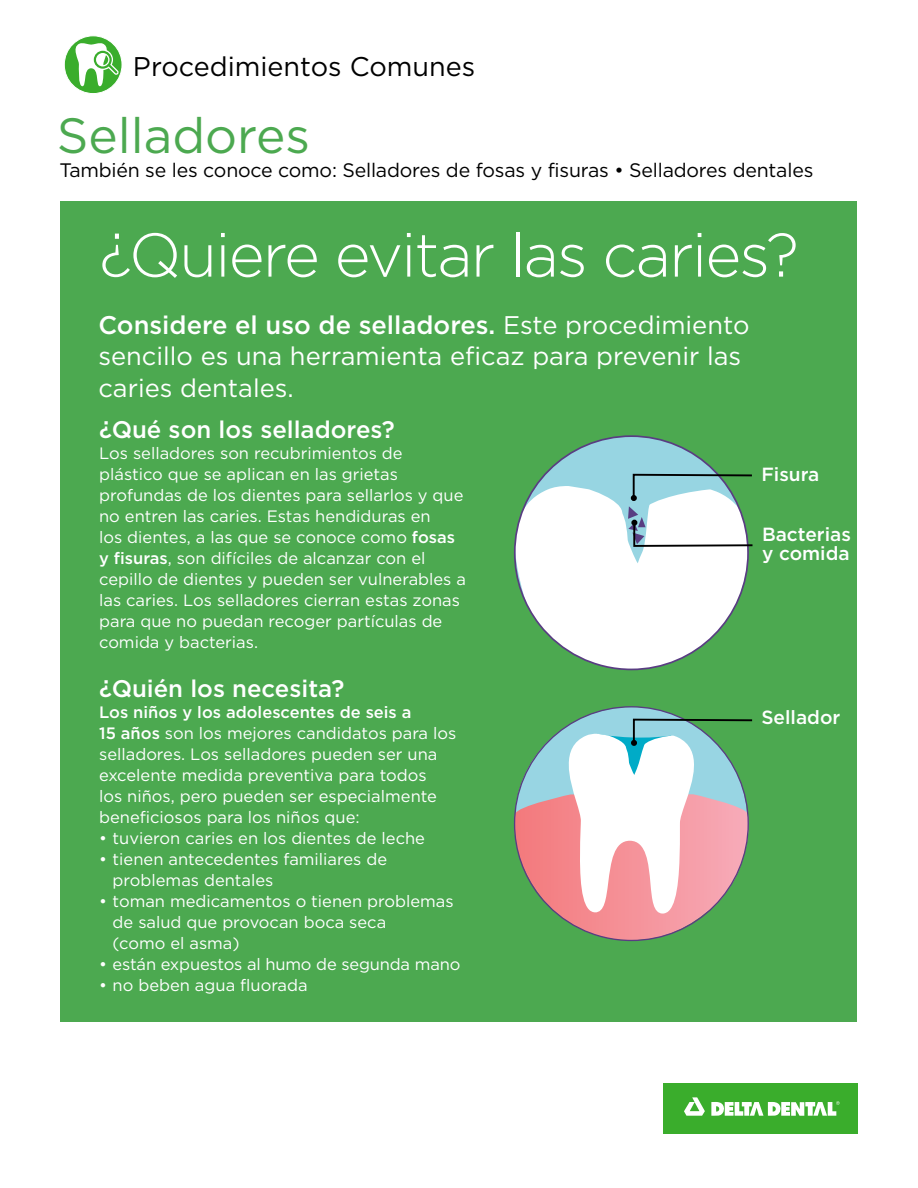
<style>
.page{position:relative;width:918px;height:1188px;background:#fff}
.page>*{position:absolute;margin:0;border:0;box-sizing:border-box;transform-origin:0 0}
.t1{font:300 61.5px "Gotham";letter-spacing:-.03em;color:#fff}
.t2{font:49.5px "Gotham";color:#4ca950}
.t3{font:27px "Gotham";color:#000}
.t4{font:25.5px/31.5px "Gotham";color:#fff}
.t5{font:500 24px "Gotham";color:#fff}
.t6{font:19.5px "Gotham";letter-spacing:-.01em;color:#000}
.t7{font:500 19.05px "Gotham";color:#fff}
.t8{font:16.5px/21px "Gotham";color:#fff}
.s1{font-weight:500}
</style>
<div class="page">
<div style="left:61px;top:202px;width:796px;height:820px;background:#4ca950"></div>
<svg style="left:64px;top:36px;width:58px;height:58px"></svg>
<div style="left:64px;top:35px;width:58px;height:59px;border:1px solid #fff;border-radius:50%"></div>
<svg style="left:71px;top:42px;width:48px;height:44px"></svg>
<svg style="left:513px;top:435px;width:205px;height:236px"></svg>
<svg style="left:515px;top:473px;width:238px;height:196px"></svg>
<div style="left:663px;top:1084px;width:194px;height:50px;background:#3aad2c"></div>
<svg style="left:684px;top:1097px;width:21px;height:19px"></svg>
<svg style="left:711px;top:1101px;width:129px;height:15px"></svg>
<svg style="left:580px;top:706px;width:103px;height:12px"></svg>
<svg style="left:513px;top:718px;width:240px;height:224px"></svg>
<p class="t3" style="left:133px;top:49px;width:344px">Procedimientos Comunes</p>
<p class="t2" style="left:57px;top:104px;width:255px">Selladores</p>
<p class="t6" style="left:59px;top:158px;width:756px">También se les conoce como: Selladores de fosas y fisuras • Selladores dentales</p>
<p class="t1" style="left:99px;top:216px;width:701px">¿Quiere evitar las caries?</p>
<p class="t4" style="left:98px;top:308px;width:653px"><span class="s1">Considere el uso de selladores.</span> Este procedimiento sencillo es una herramienta eficaz para prevenir las caries dentales.</p>
<p class="t5" style="left:99px;top:414px;width:297px">¿Qué son los selladores?</p>
<p class="t8" style="left:99px;top:442px;width:368px">Los selladores son recubrimientos de plástico que se aplican en las grietas profundas de los dientes para sellarlos y que no entren las caries. Estas hendiduras en<br>los dientes, a las que se conoce como <span class="s1">fosas y fisuras</span>, son difíciles de alcanzar con el cepillo de dientes y pueden ser vulnerables a las caries. Los selladores cierran estas zonas para que no puedan recoger partículas de comida y bacterias.</p>
<p class="t5" style="left:99px;top:673px;width:247px">¿Quién los necesita?</p>
<p class="t8" style="left:99px;top:702px;width:359px"><span class="s1">Los niños y los adolescentes de seis a<br>15 años</span> son los mejores candidatos para los selladores. Los selladores pueden ser una excelente medida preventiva para todos<br>los niños, pero pueden ser especialmente beneficiosos para los niños que:</p>
<p class="t8" style="left:99px;top:828px;width:327px">• tuvieron caries en los dientes de leche</p>
<p class="t8" style="left:113px;top:849px;width:276px;text-indent:-14px">• tienen antecedentes familiares de problemas dentales</p>
<p class="t8" style="left:113px;top:891px;width:342px;text-indent:-14px">• toman medicamentos o tienen problemas de salud que provocan boca seca<br>(como el asma)</p>
<p class="t8" style="left:99px;top:954px;width:363px">• están expuestos al humo de segunda mano</p>
<p class="t8" style="left:99px;top:975px;width:210px">• no beben agua fluorada</p>
<p class="t7" style="left:761px;top:462px;width:59px">Fisura</p>
<p class="t7" style="left:762px;top:522px;width:90px">Bacterias</p>
<p class="t7" style="left:762px;top:541px;width:89px">y comida</p>
<p class="t7" style="left:761px;top:705px;width:80px">Sellador</p>
</div>
